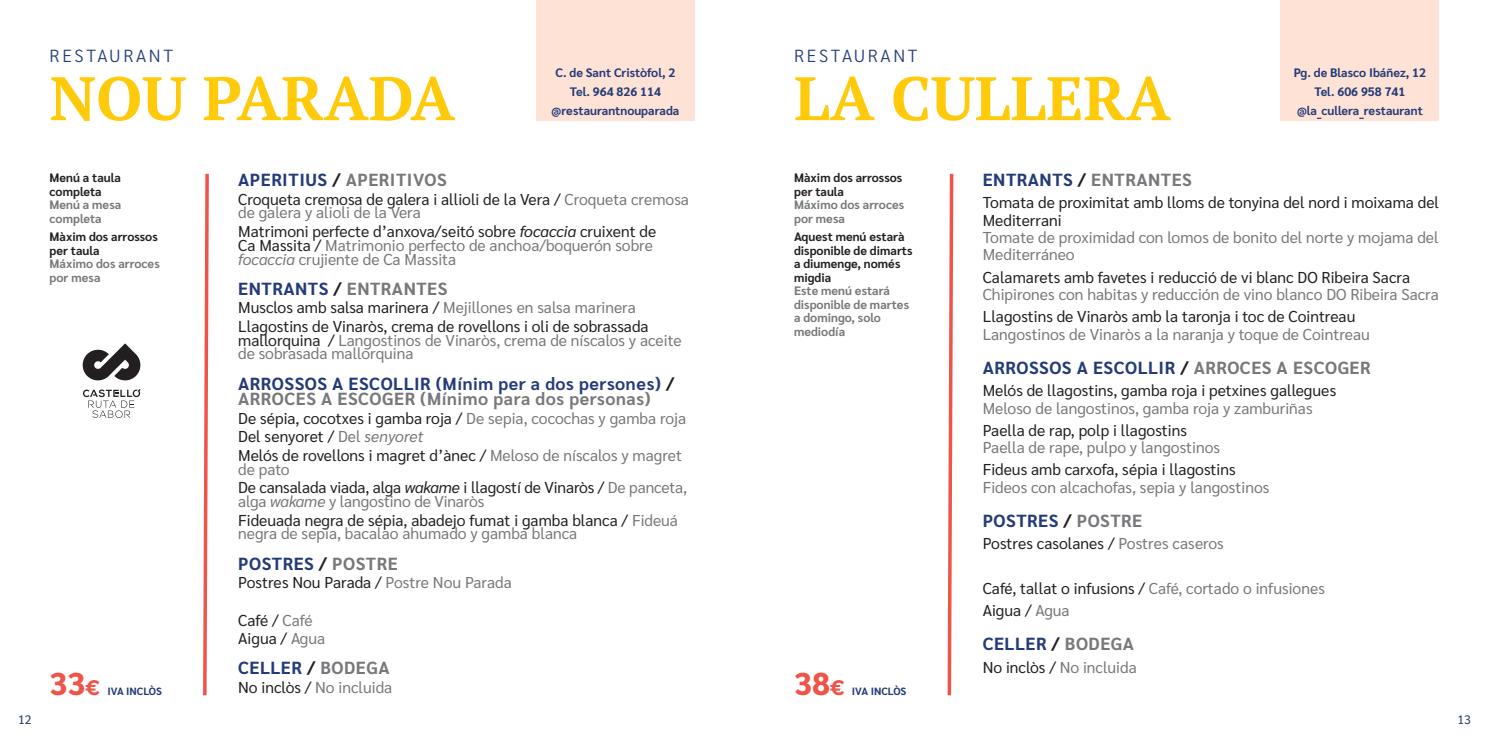
<style>
.page{position:relative;width:1489px;height:745px;background:#fff}
.page>*{position:absolute;margin:0;border:0;box-sizing:border-box;transform-origin:0 0}
.RESTAURANT_NOM{font:700 61.25px "PT Serif";color:#feca0a}
.TITOL_PLAT{font:700 17.5px/15.2px "Sarabun";letter-spacing:.03em;color:#233b78}
.TITOL_PLAT-2{font:700 17.5px "Sarabun";letter-spacing:.03em;color:#76787b}
.RESTAURANT{font:300 17.5px "Sarabun";letter-spacing:.15em;color:#233b78}
.TEXT_MENÚ{font:15.75px/13.7px "Sarabun";color:#76787b}
.TEXT_MENÚ-2{font:15.75px/13.7px "Sarabun";color:#231f20}
.NOTA{font:700 12.25px/13.5px "Sarabun";color:#231f20}
.ADREÇA{font:700 12.25px "Sarabun";color:#233b78}
.t1{font:12.25px "Sarabun";color:#233b78}
.PREU_1{font:700 10.5px "Sarabun";color:#233b78}
.s1{color:#233b78}
.s2{color:#231f20}
.s3{color:#76787b}
.s4{font-style:italic;color:#231f20}
.s5{font-style:italic}
.s6{font-style:italic;color:#76787b}
.s7{font-weight:800;font-size:31.5px;color:#f05348}
.s8{font-weight:800;font-size:21px;color:#f05348}
</style>
<div class="page">
<div style="left:536px;top:0;width:158px;height:120px;background:#fee2d5"></div>
<div style="left:1280px;top:0;width:159px;height:120px;background:#fee2d5"></div>
<svg style="left:203px;top:173px;width:6px;height:523px"></svg>
<svg style="left:947px;top:173px;width:7px;height:523px"></svg>
<svg style="left:82px;top:343px;width:59px;height:38px"></svg>
<svg style="left:83px;top:389px;width:58px;height:28px"></svg>
<p class="RESTAURANT" style="left:50px;top:46px;width:125px">RESTAURANT</p>
<p class="RESTAURANT_NOM" style="left:50px;top:58px;width:407px">NOU PARADA</p>
<p class="ADREÇA" style="left:555px;top:66px;width:121px">C. de Sant Cristòfol, 2</p>
<p class="ADREÇA" style="left:570px;top:85px;width:92px">Tel. 964 826 114</p>
<p class="ADREÇA" style="left:551px;top:104px;width:129px">@restaurantnouparada</p>
<p class="RESTAURANT" style="left:794px;top:46px;width:125px">RESTAURANT</p>
<p class="RESTAURANT_NOM" style="left:794px;top:58px;width:378px">LA CULLERA</p>
<p class="ADREÇA" style="left:1293px;top:66px;width:134px">Pg. de Blasco Ibáñez, 12</p>
<p class="ADREÇA" style="left:1314px;top:85px;width:92px">Tel. 606 958 741</p>
<p class="ADREÇA" style="left:1296px;top:104px;width:127px">@la_cullera_restaurant</p>
<p class="TITOL_PLAT-2" style="left:238px;top:170px;width:210px"><span class="s1">APERITIUS</span> <span class="s2">/</span> APERITIVOS</p>
<p class="TEXT_MENÚ-2" style="left:238px;top:192px;width:452px">Croqueta cremosa de galera i allioli de la Vera / <span class="s3">Croqueta cremosa de galera y alioli de la Vera</span></p>
<p class="TEXT_MENÚ" style="left:238px;top:225px;width:419px"><span class="s2">Matrimoni perfecte d’anxova/seitó sobre</span> <span class="s4">focaccia</span> <span class="s2">cruixent de<br>Ca Massita /</span> Matrimonio perfecto de anchoa/boquerón sobre <span class="s5">focaccia</span> crujiente de Ca Massita</p>
<p class="TITOL_PLAT-2" style="left:238px;top:278px;width:211px"><span class="s1">ENTRANTS</span> <span class="s2">/</span> ENTRANTES</p>
<p class="TEXT_MENÚ" style="left:238px;top:301px;width:399px"><span class="s2">Musclos amb salsa marinera /</span> Mejillones en salsa marinera</p>
<p class="TEXT_MENÚ" style="left:238px;top:319px;width:445px"><span class="s2">Llagostins de Vinaròs, crema de rovellons i oli de sobrassada mallorquina /</span> Langostinos de Vinaròs, crema de níscalos y aceite de sobrasada mallorquina</p>
<p class="TITOL_PLAT" style="left:238px;top:376px;width:438px">ARROSSOS A ESCOLLIR (Mínim per a dos persones) <span class="s2">/<br></span><span class="s3">ARROCES A ESCOGER (Mínimo para dos personas)</span></p>
<p class="TEXT_MENÚ-2" style="left:238px;top:411px;width:449px">De sépia, cocotxes i gamba roja / <span class="s3">De sepia, cocochas y gamba roja</span></p>
<p class="TEXT_MENÚ-2" style="left:238px;top:429px;width:187px">Del senyoret / <span class="s3">Del</span> <span class="s6">senyoret</span></p>
<p class="TEXT_MENÚ-2" style="left:238px;top:448px;width:445px">Melós de rovellons i magret d’ànec / <span class="s3">Meloso de níscalos y magret de pato</span></p>
<p class="TEXT_MENÚ-2" style="left:238px;top:480px;width:450px">De cansalada viada, alga <span class="s5">wakame</span> i llagostí de Vinaròs / <span class="s3">De panceta, alga</span> <span class="s6">wakame</span> <span class="s3">y langostino de Vinaròs</span></p>
<p class="TEXT_MENÚ-2" style="left:238px;top:513px;width:441px">Fideuada negra de sépia, abadejo fumat i gamba blanca / <span class="s3">Fideuá negra de sepia, bacalao ahumado y gamba blanca</span></p>
<p class="TITOL_PLAT" style="left:238px;top:555px;width:161px">POSTRES <span class="s2">/</span> <span class="s3">POSTRE</span></p>
<p class="TEXT_MENÚ-2" style="left:238px;top:575px;width:275px">Postres Nou Parada / <span class="s3">Postre Nou Parada</span></p>
<p class="TEXT_MENÚ-2" style="left:238px;top:613px;width:76px">Café / <span class="s3">Café</span></p>
<p class="TEXT_MENÚ-2" style="left:238px;top:631px;width:88px">Aigua / <span class="s3">Agua</span></p>
<p class="TITOL_PLAT" style="left:238px;top:660px;width:153px">CELLER <span class="s2">/</span> <span class="s3">BODEGA</span></p>
<p class="TEXT_MENÚ" style="left:238px;top:680px;width:155px"><span class="s2">No inclòs /</span> No incluida</p>
<p class="NOTA" style="left:50px;top:171px;width:73px">Menú a taula completa<br><span class="s3">Menú a mesa completa</span></p>
<p class="NOTA" style="left:50px;top:230px;width:112px">Màxim dos arrossos per taula<br><span class="s3">Máximo dos arroces por mesa</span></p>
<p class="NOTA" style="left:794px;top:171px;width:112px">Màxim dos arrossos per taula<br><span class="s3">Máximo dos arroces por mesa</span></p>
<p class="NOTA" style="left:794px;top:230px;width:120px">Aquest menú estarà disponible de dimarts a diumenge, només migdia<br><span class="s3">Este menú estará disponible de martes a domingo, solo mediodía</span></p>
<p class="PREU_1" style="left:50px;top:685px;width:114px"><span class="s7">33</span><span class="s8">€</span> IVA INCLÒS</p>
<p class="PREU_1" style="left:794px;top:685px;width:114px"><span class="s7">38</span><span class="s8">€</span> IVA INCLÒS</p>
<p class="TITOL_PLAT-2" style="left:982px;top:170px;width:211px"><span class="s1">ENTRANTS</span> <span class="s2">/</span> ENTRANTES</p>
<p class="TEXT_MENÚ-2" style="left:982px;top:194px;width:458px;line-height:17.3px">Tomata de proximitat amb lloms de tonyina del nord i moixama del Mediterrani<br><span class="s3">Tomate de proximidad con lomos de bonito del norte y mojama del Mediterráneo</span></p>
<p class="TEXT_MENÚ" style="left:982px;top:268px;width:457px;line-height:17.3px"><span class="s2">Calamarets amb favetes i reducció de vi blanc DO Ribeira Sacra<br></span>Chipirones con habitas y reducción de vino blanco DO Ribeira Sacra</p>
<p class="TEXT_MENÚ" style="left:982px;top:308px;width:388px;line-height:17.3px"><span class="s2">Llagostins de Vinaròs amb la taronja i toc de Cointreau<br></span>Langostinos de Vinaròs a la naranja y toque de Cointreau</p>
<p class="TITOL_PLAT" style="left:982px;top:360px;width:389px">ARROSSOS A ESCOLLIR <span class="s2">/</span> <span class="s3">ARROCES A ESCOGER</span></p>
<p class="TEXT_MENÚ-2" style="left:982px;top:382px;width:355px;line-height:17.3px">Melós de llagostins, gamba roja i petxines gallegues<br><span class="s3">Meloso de langostinos, gamba roja y zamburiñas</span></p>
<p class="TEXT_MENÚ" style="left:982px;top:421px;width:239px;line-height:17.3px"><span class="s2">Paella de rap, polp i llagostins<br></span>Paella de rape, pulpo y langostinos</p>
<p class="TEXT_MENÚ" style="left:982px;top:461px;width:288px;line-height:17.3px"><span class="s2">Fideus amb carxofa, sépia i llagostins<br></span>Fideos con alcachofas, sepia y langostinos</p>
<p class="TITOL_PLAT" style="left:982px;top:513px;width:161px">POSTRES <span class="s2">/</span> <span class="s3">POSTRE</span></p>
<p class="TEXT_MENÚ-2" style="left:982px;top:536px;width:243px">Postres casolanes / <span class="s3">Postres caseros</span></p>
<p class="TEXT_MENÚ" style="left:982px;top:581px;width:344px"><span class="s2">Café, tallat o infusions /</span> Café, cortado o infusiones</p>
<p class="TEXT_MENÚ-2" style="left:982px;top:603px;width:88px">Aigua / <span class="s3">Agua</span></p>
<p class="TITOL_PLAT" style="left:982px;top:636px;width:153px">CELLER <span class="s2">/</span> <span class="s3">BODEGA</span></p>
<p class="TEXT_MENÚ" style="left:982px;top:660px;width:155px"><span class="s2">No inclòs /</span> No incluida</p>
<p class="t1" style="left:18px;top:712px;width:15px">12</p>
<p class="t1" style="left:1457px;top:712px;width:15px">13</p>
</div>
